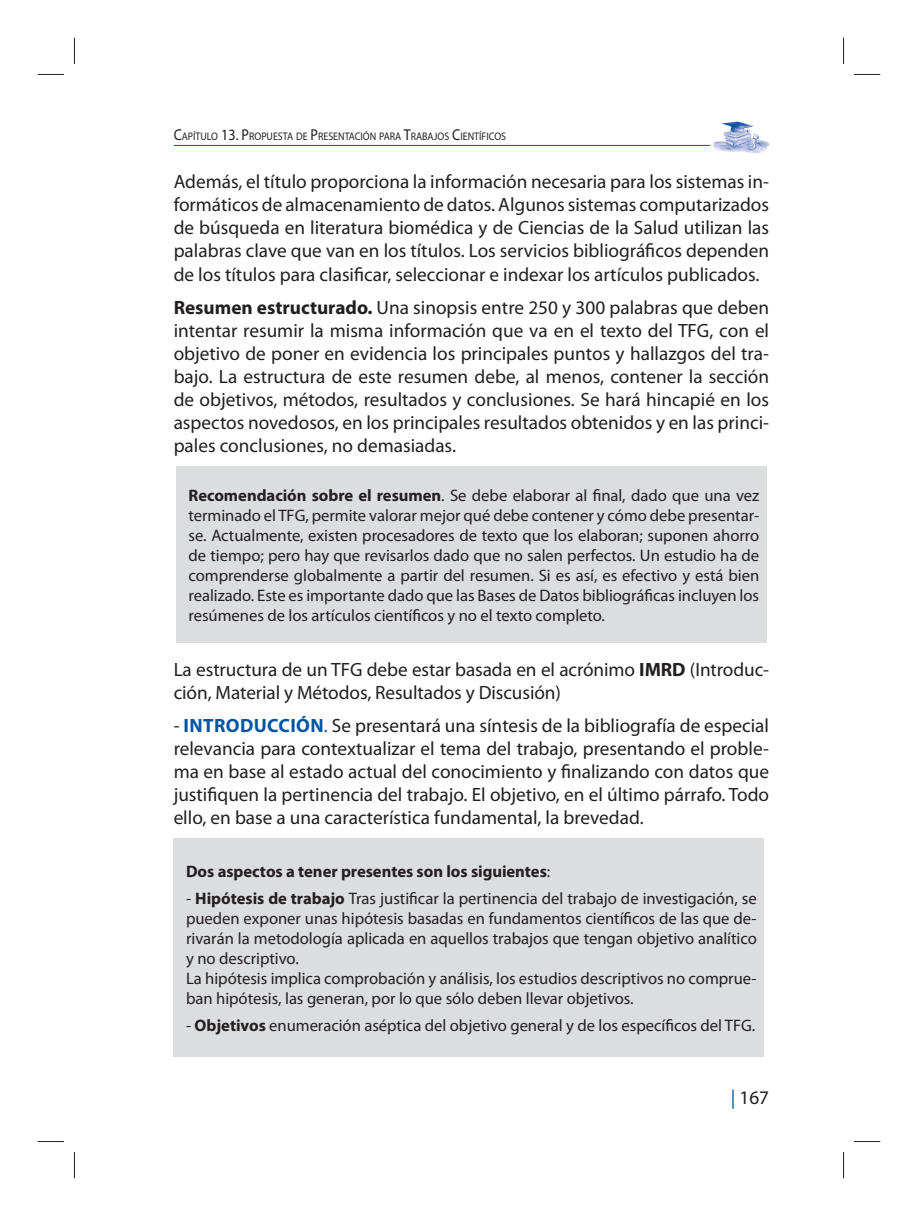
<style>
.page{position:relative;width:918px;height:1216px;background:#fff}
.page>*{position:absolute;margin:0;border:0;box-sizing:border-box;transform-origin:0 0}
.t1{font:19.25px/23.1px "Myriad Pro";color:#231f20;text-align:justify}
.t2{font:16.62px/19.9px "Myriad Pro";color:#231f20;text-align:justify}
.t3{font:700 16.62px "Myriad Pro";color:#231f20}
.t4{font:11.03px "Myriad Pro";color:#231f20;scale:.9 1}
.s1{font-size:15.75px}
.s2{font-weight:700}
.s3{font-weight:700;color:#0155a5}
.s4{color:#0155a5}
.s5{font-weight:400}
</style>
<div class="page">
<hr style="left:174px;top:145px;width:556px;height:1px;background:#0155a5">
<img style="left:711px;top:121px;width:59px;height:33px">
<div style="left:176px;top:466px;width:590px;height:176px;background:#dcdddf"></div>
<div style="left:174px;top:838px;width:590px;height:218px;background:#dcdddf"></div>
<svg style="left:38px;top:74px;width:26px;height:1px"></svg>
<svg style="left:854px;top:74px;width:26px;height:1px"></svg>
<svg style="left:38px;top:1141px;width:26px;height:1px"></svg>
<svg style="left:854px;top:1141px;width:26px;height:1px"></svg>
<svg style="left:74px;top:38px;width:1px;height:26px"></svg>
<svg style="left:74px;top:1152px;width:1px;height:26px"></svg>
<svg style="left:843px;top:38px;width:1px;height:26px"></svg>
<svg style="left:843px;top:1152px;width:1px;height:26px"></svg>
<p class="t4" style="left:174px;top:132px;width:371px"><span class="s1">C</span>APÍTULO <span class="s1">13. P</span>ROPUESTA DE <span class="s1">P</span>RESENTACIÓN PARA <span class="s1">T</span>RABAJOS <span class="s1">C</span>IENTÍFICOS</p>
<p class="t1" style="left:174px;top:172px;width:597px">Además, el título proporciona la información necesaria para los sistemas in&shy;formáticos de almacenamiento de datos. Algunos sistemas computarizados de búsqueda en literatura biomédica y de Ciencias de la Salud utilizan las palabras clave que van en los títulos. Los servicios bibliográficos dependen de los títulos para clasificar, seleccionar e indexar los artículos publicados.</p>
<p class="t1" style="left:174px;top:297px;width:597px"><span class="s2">Resumen estructurado.</span> Una sinopsis entre 250 y 300 palabras que deben intentar resumir la misma información que va en el texto del TFG, con el objetivo de poner en evidencia los principales puntos y hallazgos del tra&shy;bajo. La estructura de este resumen debe, al menos, contener la sección de objetivos, métodos, resultados y conclusiones. Se hará hincapié en los aspectos novedosos, en los principales resultados obtenidos y en las princi&shy;pales conclusiones, no demasiadas.</p>
<p class="t2" style="left:189px;top:486px;width:572px"><span class="s2">Recomendación sobre el resumen</span>. Se debe elaborar al final, dado que una vez terminado el TFG, permite valorar mejor qué debe contener y cómo debe presentar&shy;se. Actualmente, existen procesadores de texto que los elaboran; suponen ahorro de tiempo; pero hay que revisarlos dado que no salen perfectos. Un estudio ha de comprenderse globalmente a partir del resumen. Si es así, es efectivo y está bien realizado. Este es importante dado que las Bases de Datos bibliográficas incluyen los resúmenes de los artículos científicos y no el texto completo.</p>
<p class="t1" style="left:174px;top:659px;width:597px">La estructura de un TFG debe estar basada en el acrónimo <span class="s2">IMRD</span> (Introduc&shy;ción, Material y Métodos, Resultados y Discusión)</p>
<p class="t1" style="left:174px;top:715px;width:597px">- <span class="s3">INTRODUCCIÓN</span><span class="s4">.</span> Se presentará una síntesis de la bibliografía de especial relevancia para contextualizar el tema del trabajo, presentando el proble&shy;ma en base al estado actual del conocimiento y finalizando con datos que justifiquen la pertinencia del trabajo. El objetivo, en el último párrafo. Todo ello, en base a una característica fundamental, la brevedad.</p>
<p class="t3" style="left:186px;top:864px;width:366px">Dos aspectos a tener presentes son los siguientes<span class="s5">:</span></p>
<p class="t2" style="left:186px;top:889px;width:572px;text-align:left">- <span class="s2">Hipótesis de trabajo</span> Tras justificar la pertinencia del trabajo de investigación, se pueden exponer unas hipótesis basadas en fundamentos científicos de las que de&shy;rivarán la metodología aplicada en aquellos trabajos que tengan objetivo analítico y no descriptivo.<br>La hipótesis implica comprobación y análisis, los estudios descriptivos no comprue&shy;ban hipótesis, las generan, por lo que sólo deben llevar objetivos.</p>
<p class="t2" style="left:186px;top:1016px;width:571px">- <span class="s2">Objetivos</span> enumeración aséptica del objetivo general y de los específicos del TFG.</p>
<p class="t1" style="left:731px;top:1087px;width:40px"><span class="s4">|</span> 167</p>
</div>
